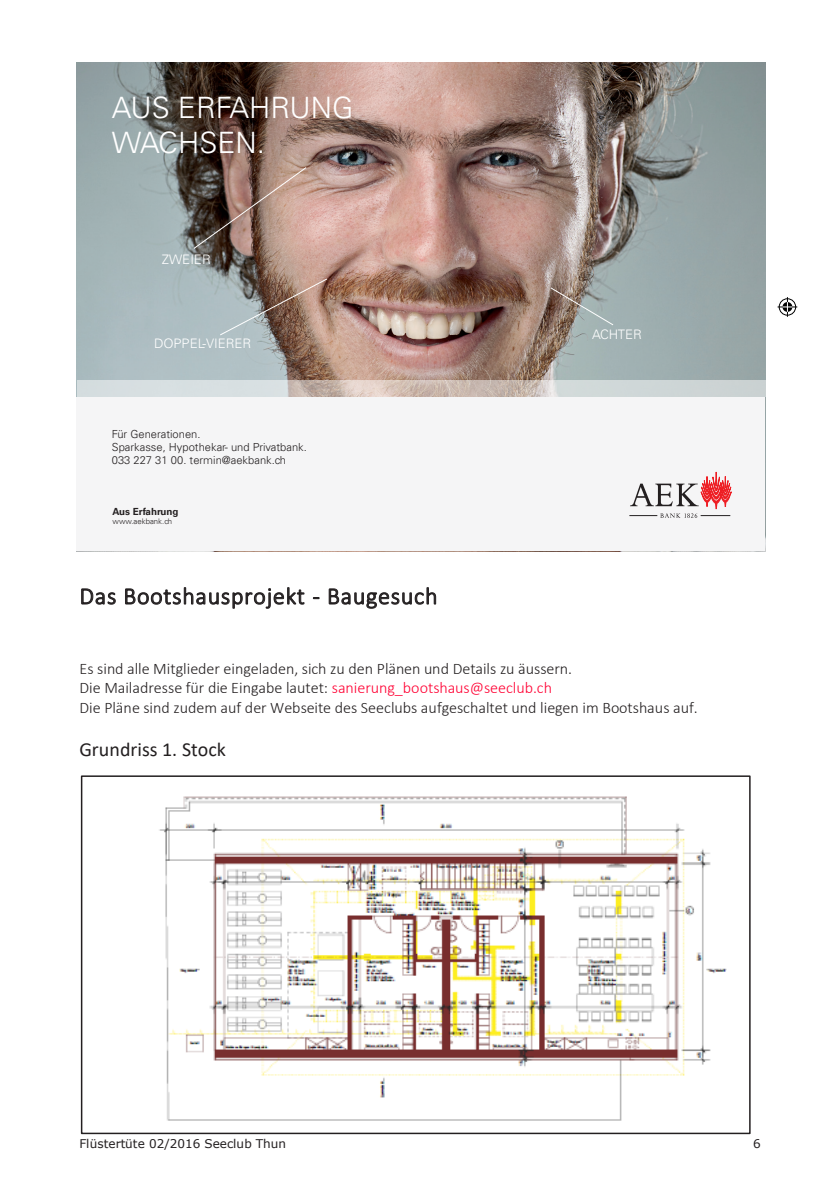
<style>
.page{position:relative;width:840px;height:1191px;background:#fff}
.page>*{position:absolute;margin:0;border:0;box-sizing:border-box;transform-origin:0 0}
.t1{font:300 29.6px/35.4px "Univers LT";color:#fff}
.t2{font:300 24px "Calibri";letter-spacing:.03em;color:#231f20}
.t3{font:20px "Calibri";color:#231f20}
.t4{font:300 16px/19.4px "Calibri";color:#231f20}
.t5{font:300 13.2px "Univers LT";color:#fff}
.t6{font:12px "Verdana";letter-spacing:.005em;color:#231f20}
.t7{font:300 11.2px/13.4px "Univers LT";color:#231f20}
.t8{font:700 9.8px "Univers LT";color:#231f20}
.t9{font:300 7.8px "Univers LT";color:#231f20}
.s1{color:#f03}
</style>
<div class="page">
<svg style="left:81px;top:588px;width:35px;height:17px"></svg>
<svg style="left:125px;top:587px;width:179px;height:22px"></svg>
<svg style="left:313px;top:597px;width:7px;height:2px"></svg>
<svg style="left:328px;top:587px;width:108px;height:22px"></svg>
<img style="left:159px;top:796px;width:568px;height:325px">
<div style="left:81px;top:775px;width:669px;height:359px;border:2px solid #231f20"></div>
<img style="left:77px;top:63px;width:687px;height:317px">
<div style="left:76px;top:397px;width:688px;height:154px;background:#f5f5f6"></div>
<svg style="left:77px;top:380px;width:687px;height:17px;background:#d0cfcc"></svg>
<svg style="left:629px;top:472px;width:101px;height:46px"></svg>
<svg style="left:549px;top:287px;width:65px;height:39px;background:#96938c"></svg>
<svg style="left:219px;top:278px;width:109px;height:58px;background:#998b83"></svg>
<svg style="left:193px;top:166px;width:114px;height:84px;background:#8b7166"></svg>
<svg style="left:777px;top:297px;width:19px;height:20px"></svg>
<p class="t1" style="left:112px;top:90px;width:243px">AUS ERFAHRUNG<br>WACHSEN.</p>
<p class="t5" style="left:162px;top:251px;width:50px">ZWEIER</p>
<p class="t5" style="left:154px;top:336px;width:98px">DOPPEL-VIERER</p>
<p class="t7" style="left:112px;top:427px;width:196px">Für Generationen.<br>Sparkasse, Hypothekar- und Privatbank.<br>033 227 31 00. termin@aekbank.ch</p>
<p class="t8" style="left:112px;top:506px;width:67px">Aus Erfahrung</p>
<p class="t9" style="left:112px;top:517px;width:61px">www.aekbank.ch</p>
<p class="t2" style="left:79px;top:581px;width:359px">Das Bootshausprojekt - Baugesuch</p>
<p class="t5" style="left:591px;top:326px;width:51px">ACHTER</p>
<p class="t4" style="left:79px;top:658px;width:619px">Es sind alle Mitglieder eingeladen, sich zu den Plänen und Details zu äussern.<br>Die Mailadresse für die Eingabe lautet: <span class="s1">sanierung_bootshaus@seeclub.ch<br></span>Die Pläne sind zudem auf der Webseite des Seeclubs aufgeschaltet und liegen im Bootshaus auf.</p>
<p class="t3" style="left:79px;top:735px;width:148px">Grundriss 1. Stock</p>
<p class="t6" style="left:79px;top:1135px;width:208px">Flüstertüte 02/2016 Seeclub Thun</p>
<p class="t6" style="left:752px;top:1135px;width:9px">6</p>
</div>
